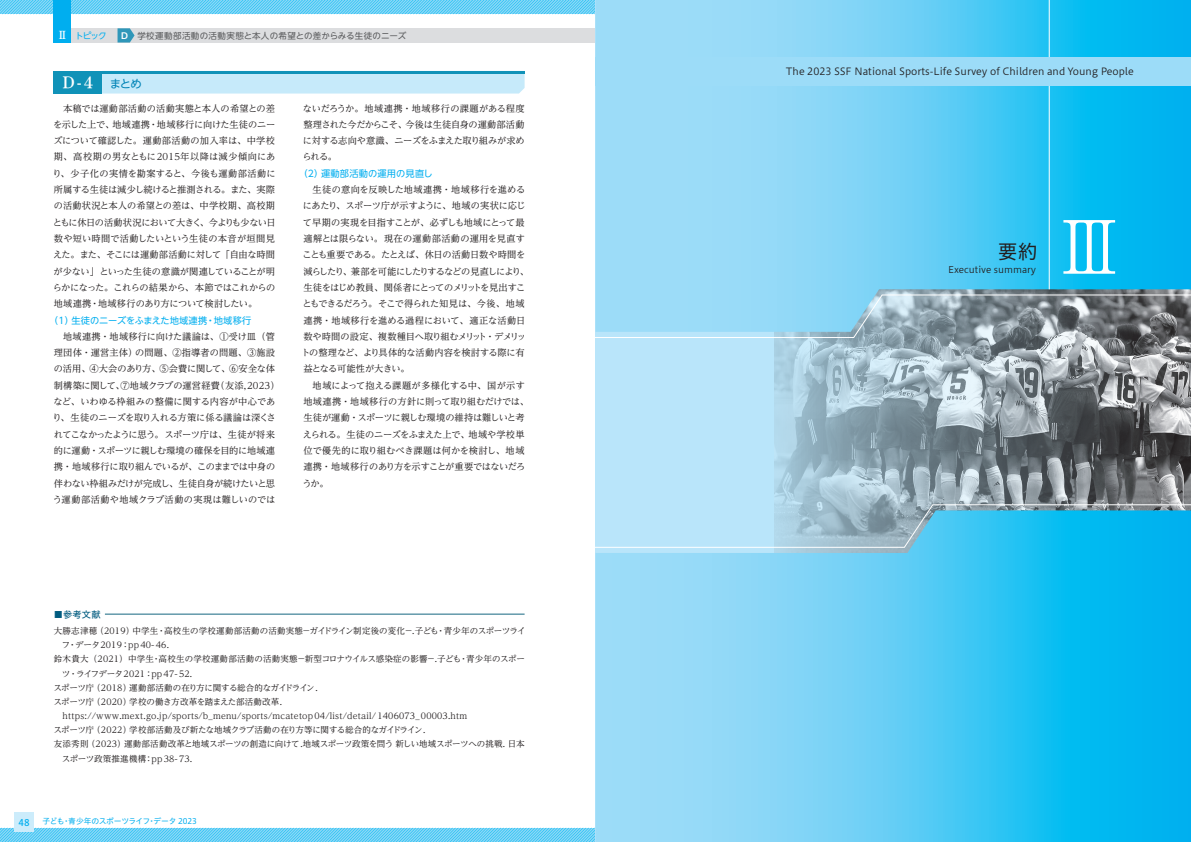
<style>
.page{position:relative;width:1191px;height:842px;background:#fff}
.page>*{position:absolute;margin:0;border:0;box-sizing:border-box;transform-origin:0 0}
.t1{font:300 70.9px "UD Reimin Pr 6 N";color:#fff}
.t2{font:19.8px "Hiragino UD Sans Std N W4";color:#231f20}
.t3{font:17px "Shuei Min Pr 6 N B";color:#fff}
.トピックタイトルA{font:11.3px "UD Shin Go NT Pr 6 N";color:#0083b6}
.t4{font:9.9px "Hiragino UD Sans Std N W3";color:#231f20}
.本文_1文字下{font:9.2px/16.3px "UD Reimin Pr 6 N";letter-spacing:-.02em;color:#231f20}
.トピックタイトルB{font:9.2px "UD Shin Go NT Pr 6 N";letter-spacing:-.01em;color:#00aeef}
.t5{font:9.2px "Hiragino UD Sans Std N W3";color:#231f20}
.トピックタイトルB-2{font:9.2px "UD Shin Go NT Pr 6 N";letter-spacing:.01em;color:#00aeef}
.本文_1文字下-2{font:9.2px "Hiragino UD Sans Std N W5";color:#005b7f}
.t6{font:9.2px "Hiragino UD Sans Std N W5";color:#00aeef}
.本文_1文字下-3{font:8.5px/14.2px "UD Reimin Pr 6 N";letter-spacing:.025em;color:#231f20}
.本文_1文字下-4{font:8.5px "UD Reimin Pr 6 N";letter-spacing:-.03em;color:#231f20}
.本文_1文字下-5{font:8.5px/14.2px "UD Reimin Pr 6 N";letter-spacing:-.02em;color:#231f20}
.t7{font:8.5px "UD Shin Go NT Pr 6 N";letter-spacing:.035em;color:#57585a}
.本文_1文字下-6{font:8.5px "UD Reimin Pr 6 N";letter-spacing:-.01em;color:#231f20}
.t8{font:8.5px "UD Shin Go NT Pr 6 N";color:#00aeef}
.t9{font:7.8px "Hiragino UD Sans Std N W4";letter-spacing:-.045em;color:#00aeef}
.s1{font-family:"UD Reimin Pr 6 N";font-weight:700;font-size:10.6px;color:#fff}
.s2{font-family:"Gothic MB101 Pr 6 N De";font-weight:700;color:#fff}
</style>
<div class="page">
<svg style="left:0;top:828px;width:595px;height:14px;background:#69d0f5"></svg>
<div style="left:14px;top:812px;width:20px;height:20px;background:#ccecfb"></div>
<svg style="left:0;top:0;width:595px;height:14px;background:#69d0f5"></svg>
<div style="left:54px;top:28px;width:541px;height:15px;background:#dcdddf"></div>
<div style="left:54px;top:0;width:17px;height:43px;background:#00aeef"></div>
<svg style="left:117px;top:28px;width:18px;height:15px"></svg>
<div style="left:102px;top:74px;width:422px;height:20px;background:#c6eafa"></div>
<div style="left:54px;top:71px;width:48px;height:23px;background:#1092b8"></div>
<hr style="left:54px;top:71px;width:470px;height:3px;background:#1092b8">
<hr style="left:105px;top:614px;width:419px;height:1px;background:#156781">
<div style="left:595px;top:0;width:596px;height:842px;background:#b9e5fa"></div>
<img style="left:774px;top:338px;width:417px;height:166px">
<svg style="left:595px;top:0;width:596px;height:294px;background:#60cdf4"></svg>
<svg style="left:595px;top:548px;width:596px;height:294px;background:#55cbf4"></svg>
<svg style="left:595px;top:294px;width:596px;height:44px;background:#8eb1c1"></svg>
<svg style="left:595px;top:504px;width:596px;height:44px"></svg>
<hr style="left:1048px;top:0;width:1px;height:289px;background:#fff">
<div style="left:595px;top:57px;width:596px;height:28px;background:#9cdcf8"></div>
<p class="t8" style="left:57px;top:29px;width:51px"><span class="s1">Ⅱ</span> トピック</p>
<p class="t7" style="left:121px;top:29px;width:287px"><span class="s2">D</span> 学校運動部活動の活動実態と本人の希望との差からみる生徒のニーズ</p>
<p class="t3" style="left:62px;top:73px;width:33px">D-4</p>
<p class="トピックタイトルA" style="left:110px;top:74px;width:33px">まとめ</p>
<p class="本文_1文字下" style="left:53px;top:100px;width:225px;text-align:justify;text-indent:11px">本稿では運動部活動の活動実態と本人の希望との差を示した上で、地域連携・地域移行に向けた生徒のニーズについて確認した。運動部活動の加入率は、中学校期、高校期の男女ともに2015年以降は減少傾向にあり、少子化の実情を勘案すると、今後も運動部活動に所属する生徒は減少し続けると推測される。また、実際の活動状況と本人の希望との差は、中学校期、高校期ともに休日の活動状況において大きく、今よりも少ない日数や短い時間で活動したいという生徒の本音が垣間見えた。また、そこには運動部活動に対して「自由な時間が少ない」といった生徒の意識が関連していることが明らかになった。これらの結果から、本節ではこれからの地域連携・地域移行のあり方について検討したい。</p>
<p class="トピックタイトルB" style="left:49px;top:313px;width:204px">（1）生徒のニーズをふまえた地域連携・地域移行</p>
<p class="本文_1文字下" style="left:53px;top:328px;width:228px;text-indent:11px">地域連携・地域移行に向けた議論は、①受け皿（管理団体・運営主体）の問題、②指導者の問題、③施設の活用、④大会のあり方、⑤会費に関して、⑥安全な体制構築に関して、⑦地域クラブの運営経費（友添,2023）など、いわゆる枠組みの整備に関する内容が中心であり、生徒のニーズを取り入れる方策に係る議論は深くされてこなかったように思う。スポーツ庁は、生徒が将来的に運動・スポーツに親しむ環境の確保を目的に地域連携・地域移行に取り組んでいるが、このままでは中身の伴わない枠組みだけが完成し、生徒自身が続けたいと思う運動部活動や地域クラブ活動の実現は難しいのでは</p>
<p class="本文_1文字下" style="left:302px;top:100px;width:224px;text-align:justify">ないだろうか。地域連携・地域移行の課題がある程度整理された今だからこそ、今後は生徒自身の運動部活動に対する志向や意識、ニーズをふまえた取り組みが求められる。</p>
<p class="トピックタイトルB-2" style="left:298px;top:166px;width:136px">（2）運動部活動の運用の見直し</p>
<p class="本文_1文字下" style="left:301px;top:181px;width:229px;text-indent:11px">生徒の意向を反映した地域連携・地域移行を進めるにあたり、スポーツ庁が示すように、地域の実状に応じて早期の実現を目指すことが、必ずしも地域にとって最適解とは限らない。現在の運動部活動の運用を見直すことも重要である。たとえば、休日の活動日数や時間を減らしたり、兼部を可能にしたりするなどの見直しにより、生徒をはじめ教員、関係者にとってのメリットを見出すこともできるだろう。そこで得られた知見は、今後、地域連携・地域移行を進める過程において、適正な活動日数や時間の設定、複数種目へ取り組むメリット・デメリットの整理など、より具体的な活動内容を検討する際に有益となる可能性が大きい。</p>
<p class="本文_1文字下" style="left:302px;top:377px;width:228px;text-indent:10px">地域によって抱える課題が多様化する中、国が示す地域連携・地域移行の方針に則って取り組むだけでは、生徒が運動・スポーツに親しむ環境の維持は難しいと考えられる。生徒のニーズをふまえた上で、地域や学校単位で優先的に取り組むべき課題は何かを検討し、地域連携・地域移行のあり方を示すことが重要ではないだろうか。</p>
<p class="本文_1文字下-2" style="left:54px;top:607px;width:48px">■参考文献</p>
<p class="本文_1文字下-3" style="left:62px;top:623px;width:465px;text-indent:-8px">大勝志津穂（2019）中学生・高校生の学校運動部活動の活動実態−ガイドライン制定後の変化−.子ども・青少年のスポーツライフ・データ2019：pp40-46.</p>
<p class="本文_1文字下-3" style="left:62px;top:652px;width:464px;text-indent:-8px">鈴木貴大（2021）中学生･高校生の学校運動部活動の活動実態−新型コロナウイルス感染症の影響−.子ども･青少年のスポーツ･ライフデータ2021：pp47-52.</p>
<p class="本文_1文字下-4" style="left:53px;top:681px;width:266px">スポーツ庁（2018）運動部活動の在り方に関する総合的なガイドライン.</p>
<p class="本文_1文字下-6" style="left:53px;top:695px;width:230px">スポーツ庁（2020）学校の働き方改革を踏まえた部活動改革.</p>
<p class="本文_1文字下-3" style="left:54px;top:708px;width:415px">　https://www.mext.go.jp/sports/b_menu/sports/mcatetop04/list/detail/1406073_00003.htm</p>
<p class="本文_1文字下-4" style="left:53px;top:723px;width:373px">スポーツ庁（2022）学校部活動及び新たな地域クラブ活動の在り方等に関する総合的なガイドライン.</p>
<p class="本文_1文字下-5" style="left:62px;top:737px;width:464px;text-indent:-8px">友添秀則（2023）運動部活動改革と地域スポーツの創造に向けて.地域スポーツ政策を問う 新しい地域スポーツへの挑戦. 日本スポーツ政策推進機構：pp38-73．</p>
<p class="t6" style="left:18px;top:815px;width:13px">48</p>
<p class="t9" style="left:43px;top:815px;width:156px">子ども・青少年のスポーツライフ・データ 2023</p>
<p class="t4" style="left:786px;top:63px;width:349px">The 2023 SSF National Sports-Life Survey of Children and Young People</p>
<p class="t2" style="left:998px;top:237px;width:41px">要約</p>
<p class="t5" style="left:948px;top:262px;width:90px">Executive summary</p>
<p class="t1" style="left:1053px;top:189px;width:72px">Ⅲ</p>
</div>
